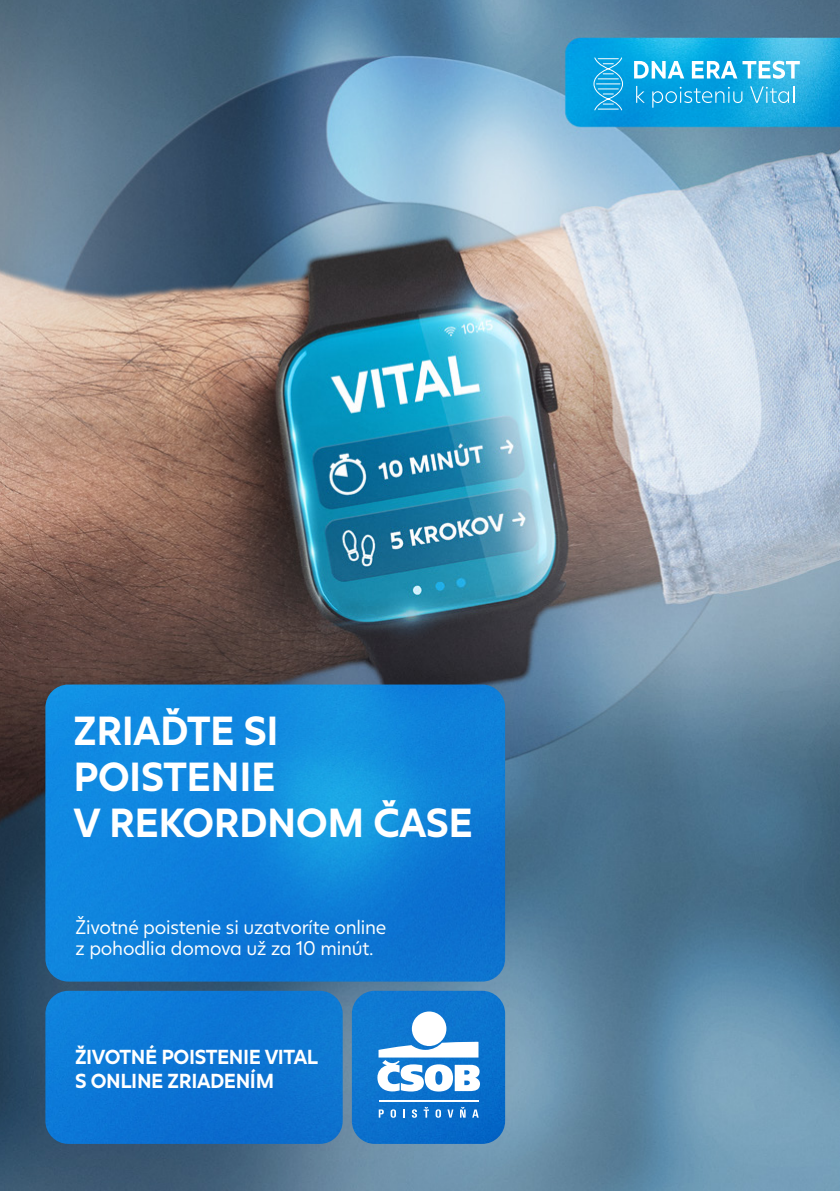
<style>
.page{position:relative;width:840px;height:1191px;background:#fff}
.page>*{position:absolute;margin:0;border:0;box-sizing:border-box;transform-origin:0 0}
.t1{font:700 40px/46px "Juli Sans";letter-spacing:-.01em;color:#fff}
.t2{font:700 20px/24px "Juli Sans";letter-spacing:-.02em;color:#fff}
.t3{font:19.4px/21px "Juli Sans";letter-spacing:-.01em;color:#fff}
</style>
<div class="page">
<img style="left:0;top:0;width:839px;height:1191px">
<svg style="left:633px;top:61px;width:51px;height:17px"></svg>
<svg style="left:691px;top:61px;width:108px;height:18px"></svg>
<svg style="left:635px;top:86px;width:9px;height:17px"></svg>
<svg style="left:652px;top:87px;width:90px;height:21px;background:#25abe2"></svg>
<svg style="left:749px;top:86px;width:44px;height:17px"></svg>
<svg style="left:592px;top:57px;width:31px;height:54px;background:#2fafe5"></svg>
<img style="left:45px;top:684px;width:460px;height:459px">
<div style="left:411px;top:1011px;width:35px;height:35px;background:#fff;border-radius:50%"></div>
<svg style="left:377px;top:1041px;width:102px;height:50px"></svg>
<hr style="left:378px;top:1100px;width:100px;height:1px;background:#fff">
<svg style="left:378px;top:1109px;width:5px;height:8px"></svg>
<svg style="left:390px;top:1109px;width:6px;height:8px"></svg>
<svg style="left:411px;top:1109px;width:6px;height:8px"></svg>
<svg style="left:435px;top:1109px;width:6px;height:8px"></svg>
<svg style="left:447px;top:1109px;width:6px;height:8px"></svg>
<svg style="left:472px;top:1109px;width:6px;height:8px"></svg>
<svg style="left:423px;top:1107px;width:6px;height:10px"></svg>
<svg style="left:460px;top:1107px;width:5px;height:10px"></svg>
<h1 class="t1" style="left:74px;top:702px;width:400px">ZRIAĎTE SI<br>POISTENIE<br>V REKORDNOM ČASE</h1>
<p class="t3" style="left:76px;top:915px;width:312px">Životné poistenie si uzatvoríte online z pohodlia domova už za 10 minút.</p>
<p class="t2" style="left:75px;top:1043px;width:244px">ŽIVOTNÉ POISTENIE VITAL<br>S ONLINE ZRIADENÍM</p>
</div>
